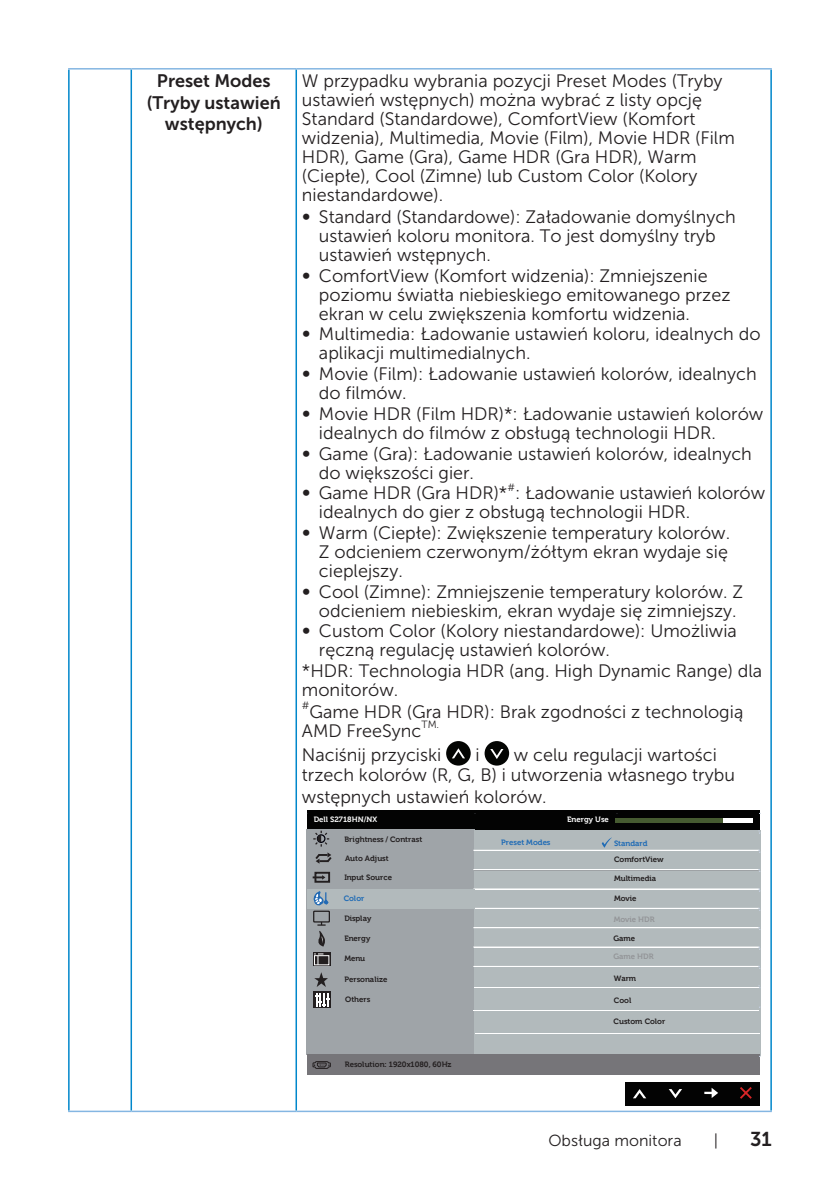
<style>
.page{position:relative;width:840px;height:1191px;background:#fff}
.page>*{position:absolute;margin:0;border:0;box-sizing:border-box;transform-origin:0 0}
.t1{font:20px "Museo Sans For Dell 700";color:#231f20}
.text_OSD_table{font:18px/19px "Museo Sans For Dell 300";color:#231f20}
.text_OSD_table-2{font:18px/21.6px "Museo Sans For Dell 700";color:#231f20;text-align:center}
.t2{font:16px "Museo Sans For Dell 300";color:#231f20}
.text_OSD_table-3{font:10.4px "Museo Sans For Dell 300";color:#231f20}
.t3{font:700 7.8px "Museo For Dell";color:#231f20}
.t4{font:700 7.8px "Museo For Dell";color:#1f6bb5}
.t5{font:700 7.8px "Museo For Dell";color:#fff}
.t6{font:700 7.8px "Museo For Dell";color:#939598}
</style>
<div class="page">
<hr style="left:68px;top:70px;width:2px;height:1040px;background:#0087cb">
<hr style="left:68px;top:68px;width:63px;height:2px;background:#84b6e2">
<hr style="left:130px;top:70px;width:2px;height:1040px;background:#0087cb">
<hr style="left:131px;top:68px;width:165px;height:2px;background:#84b6e2">
<hr style="left:295px;top:70px;width:2px;height:1040px;background:#0087cb">
<hr style="left:770px;top:70px;width:1px;height:1040px;background:#0087cb">
<hr style="left:296px;top:68px;width:475px;height:2px;background:#84b6e2">
<hr style="left:68px;top:1110px;width:63px;height:2px;background:#84b6e2">
<hr style="left:131px;top:1110px;width:165px;height:2px;background:#84b6e2">
<hr style="left:296px;top:1110px;width:475px;height:2px;background:#84b6e2">
<div style="left:446px;top:741px;width:24px;height:24px;background:#040503;border-radius:50%"></div>
<svg style="left:452px;top:748px;width:13px;height:10px"></svg>
<div style="left:484px;top:741px;width:25px;height:24px;background:#040503;border-radius:50%"></div>
<svg style="left:490px;top:749px;width:13px;height:10px"></svg>
<div style="left:306px;top:809px;width:453px;height:20px;background:#030303"></div>
<div style="left:306px;top:829px;width:169px;height:225px;background:#9fa4a8"></div>
<div style="left:473px;top:830px;width:286px;height:225px;background:#b2babc"></div>
<div style="left:306px;top:1054px;width:453px;height:21px;background:#767579"></div>
<div style="left:614px;top:817px;width:138px;height:5px;background:#fff"></div>
<div style="left:614px;top:817px;width:108px;height:5px;background:#465b31"></div>
<div style="left:314px;top:871px;width:16px;height:11px;border:2px solid #231f20"></div>
<svg style="left:312px;top:875px;width:13px;height:4px"></svg>
<svg style="left:314px;top:972px;width:14px;height:15px"></svg>
<div style="left:313px;top:952px;width:17px;height:14px;background:#231f20"></div>
<div style="left:314px;top:955px;width:15px;height:10px;border:1px solid #fff"></div>
<svg style="left:314px;top:953px;width:9px;height:11px"></svg>
<div style="left:313px;top:910px;width:17px;height:12px;border:1px solid #231f20"></div>
<hr style="left:473px;top:850px;width:285px;height:1px;background:#fff">
<hr style="left:473px;top:869px;width:285px;height:1px;background:#fff">
<hr style="left:473px;top:888px;width:285px;height:1px;background:#fff">
<hr style="left:473px;top:889px;width:285px;height:1px;background:#fff">
<hr style="left:473px;top:908px;width:285px;height:1px;background:#fff">
<hr style="left:473px;top:927px;width:285px;height:1px;background:#fff">
<hr style="left:473px;top:946px;width:285px;height:1px;background:#fff">
<hr style="left:473px;top:947px;width:285px;height:1px;background:#fff">
<hr style="left:473px;top:966px;width:285px;height:1px;background:#fff">
<hr style="left:473px;top:987px;width:285px;height:1px;background:#fff">
<svg style="left:312px;top:1061px;width:19px;height:8px"></svg>
<div style="left:625px;top:1081px;width:134px;height:24px;background:#030303"></div>
<svg style="left:633px;top:1089px;width:13px;height:9px"></svg>
<svg style="left:668px;top:1089px;width:13px;height:9px"></svg>
<svg style="left:704px;top:1087px;width:13px;height:11px"></svg>
<svg style="left:740px;top:1087px;width:12px;height:12px"></svg>
<hr style="left:473px;top:1009px;width:285px;height:1px;background:#fff">
<svg style="left:313px;top:830px;width:19px;height:34px"></svg>
<div style="left:306px;top:889px;width:168px;height:19px;background:#b2babc"></div>
<svg style="left:312px;top:891px;width:16px;height:55px"></svg>
<svg style="left:313px;top:991px;width:17px;height:17px"></svg>
<svg style="left:314px;top:993px;width:15px;height:13px"></svg>
<svg style="left:601px;top:838px;width:10px;height:9px"></svg>
<hr style="left:474px;top:1033px;width:285px;height:1px;background:#fff">
<p class="text_OSD_table-2" style="left:147px;top:70px;width:135px">Preset Modes (Tryby ustawień wstępnych)</p>
<p class="text_OSD_table" style="left:302px;top:72px;width:434px">W przypadku wybrania pozycji Preset Modes (Tryby ustawień wstępnych) można wybrać z listy opcję Standard (Standardowe), ComfortView (Komfort widzenia), Multimedia, Movie (Film), Movie HDR (Film HDR), Game (Gra), Game HDR (Gra HDR), Warm (Ciepłe), Cool (Zimne) lub Custom Color (Kolory niestandardowe).</p>
<p class="text_OSD_table" style="left:319px;top:207px;width:418px;text-indent:-17px">∞ Standard (Standardowe): Załadowanie domyślnych ustawień koloru monitora. To jest domyślny tryb ustawień wstępnych.</p>
<p class="text_OSD_table" style="left:319px;top:266px;width:413px;text-indent:-17px">∞ ComfortView (Komfort widzenia): Zmniejszenie poziomu światła niebieskiego emitowanego przez ekran w celu zwiększenia komfortu widzenia.</p>
<p class="text_OSD_table" style="left:319px;top:325px;width:443px;text-indent:-17px">∞ Multimedia: Ładowanie ustawień koloru, idealnych do aplikacji multimedialnych.</p>
<p class="text_OSD_table" style="left:319px;top:364px;width:439px;text-indent:-17px">∞ Movie (Film): Ładowanie ustawień kolorów, idealnych do filmów.</p>
<p class="text_OSD_table" style="left:319px;top:404px;width:445px;text-indent:-17px">∞ Movie HDR (Film HDR)*: Ładowanie ustawień kolorów idealnych do filmów z obsługą technologii HDR.</p>
<p class="text_OSD_table" style="left:319px;top:444px;width:434px;text-indent:-17px">∞ Game (Gra): Ładowanie ustawień kolorów, idealnych do większości gier.</p>
<p class="text_OSD_table" style="left:302px;top:484px;width:464px">∞ Game HDR (Gra HDR)* : Ładowanie ustawień kolorów</p>
<p class="text_OSD_table-3" style="left:507px;top:481px;width:9px">#</p>
<p class="text_OSD_table" style="left:319px;top:503px;width:372px">idealnych do gier z obsługą technologii HDR.</p>
<p class="text_OSD_table" style="left:319px;top:523px;width:412px;text-align:justify;text-indent:-17px">∞ Warm (Ciepłe): Zwiększenie temperatury kolorów.<br>Z odcieniem czerwonym/żółtym ekran wydaje się cieplejszy.</p>
<p class="text_OSD_table" style="left:302px;top:582px;width:442px;text-align:center">∞ Cool (Zimne): Zmniejszenie temperatury kolorów. Z odcieniem niebieskim, ekran wydaje się zimniejszy.</p>
<p class="text_OSD_table" style="left:319px;top:622px;width:419px;text-indent:-17px">∞ Custom Color (Kolory niestandardowe): Umożliwia ręczną regulację ustawień kolorów.</p>
<p class="text_OSD_table" style="left:302px;top:661px;width:461px">*HDR: Technologia HDR (ang. High Dynamic Range) dla monitorów.</p>
<p class="text_OSD_table-3" style="left:302px;top:700px;width:9px">#</p>
<p class="text_OSD_table" style="left:302px;top:702px;width:442px;text-indent:8px">Game HDR (Gra HDR): Brak zgodności z technologią<br>AMD FreeSync</p>
<p class="text_OSD_table-3" style="left:421px;top:719px;width:19px">TM.</p>
<p class="text_OSD_table" style="left:302px;top:745px;width:141px">Naciśnij przyciski</p>
<p class="text_OSD_table" style="left:475px;top:745px;width:6px">i</p>
<p class="text_OSD_table" style="left:302px;top:745px;width:434px;line-height:20px;text-indent:212px">w celu regulacji wartości trzech kolorów (R, G, B) i utworzenia własnego trybu</p>
<p class="text_OSD_table" style="left:302px;top:787px;width:246px">wstępnych ustawień kolorów.</p>
<p class="t3" style="left:344px;top:834px;width:79px">Brightness / Contrast</p>
<p class="t3" style="left:344px;top:873px;width:49px">Input Source</p>
<p class="t3" style="left:344px;top:914px;width:28px">Display</p>
<p class="t3" style="left:344px;top:934px;width:28px">Energy</p>
<p class="t3" style="left:344px;top:954px;width:22px">Menu</p>
<p class="t3" style="left:344px;top:975px;width:44px">Personalize</p>
<p class="t5" style="left:313px;top:815px;width:65px">Dell S2718HN/NX</p>
<p class="t5" style="left:567px;top:815px;width:43px">Energy Use</p>
<p class="t4" style="left:501px;top:838px;width:51px">Preset Modes</p>
<p class="t4" style="left:613px;top:838px;width:35px">Standard</p>
<p class="t3" style="left:613px;top:874px;width:44px">Multimedia</p>
<p class="t3" style="left:613px;top:894px;width:24px">Movie</p>
<p class="t6" style="left:613px;top:914px;width:42px">Movie HDR</p>
<p class="t3" style="left:345px;top:854px;width:45px">Auto Adjust</p>
<p class="t4" style="left:343px;top:893px;width:22px">Color</p>
<p class="t3" style="left:613px;top:855px;width:51px">ComfortView</p>
<p class="t3" style="left:613px;top:933px;width:23px">Game</p>
<p class="t6" style="left:613px;top:952px;width:42px">Game HDR</p>
<p class="t3" style="left:613px;top:973px;width:24px">Warm</p>
<p class="t3" style="left:613px;top:995px;width:19px">Cool</p>
<p class="t3" style="left:613px;top:1017px;width:53px">Custom Color</p>
<p class="t3" style="left:345px;top:995px;width:27px">Others</p>
<p class="t3" style="left:344px;top:1060px;width:108px">Resolution: 1920x1080, 60Hz</p>
<p class="t2" style="left:548px;top:1131px;width:135px">Obsługa monitora</p>
<p class="t2" style="left:713px;top:1131px;width:6px">|</p>
<p class="t1" style="left:749px;top:1127px;width:23px">31</p>
</div>
